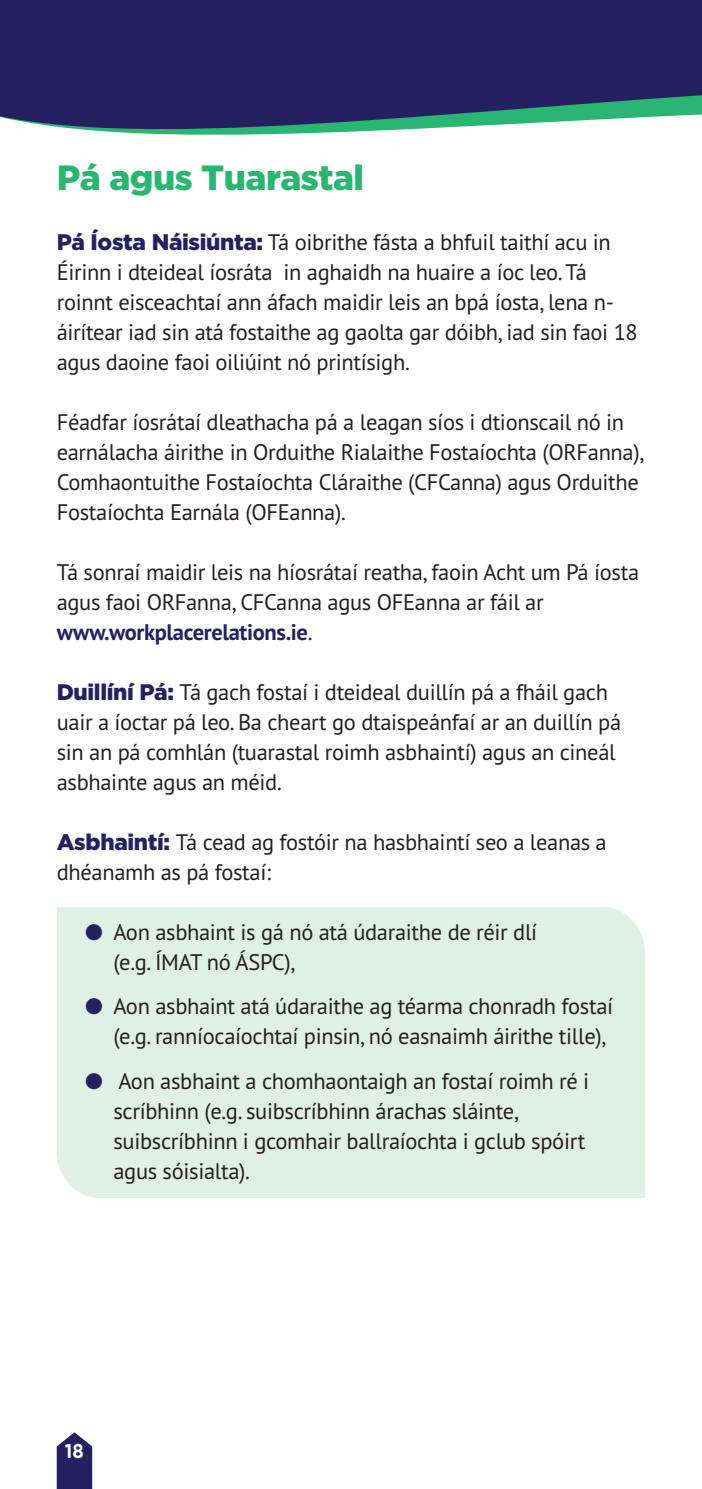
<style>
.page{position:relative;width:702px;height:1489px;background:#fff}
.page>*{position:absolute;margin:0;border:0;box-sizing:border-box;transform-origin:0 0}
.t1{font:900 35px "Gotham";letter-spacing:-.015em;color:#2bb572}
.t2{font:22.5px/30px "PT Sans";letter-spacing:-.015em;color:#231f20}
.t3{font:700 20px "Gotham";color:#fff;scale:.9 1}
.s1{font-family:"Gotham";font-weight:900;color:#252161}
.s2{font-weight:700;color:#252161}
.s3{color:#252161}
</style>
<div class="page">
<svg style="left:57px;top:1432px;width:35px;height:56px;background:#413d75"></svg>
<div style="left:0;top:0;width:702px;height:151px;background:#252161"></div>
<svg style="left:0;top:97px;width:702px;height:54px"></svg>
<div style="left:57px;top:907px;width:588px;height:290px;background:#e0f0e4"></div>
<h1 class="t1" style="left:57px;top:164px;width:309px">Pá agus Tuarastal</h1>
<p class="t2" style="left:57px;top:229px;width:582px"><span class="s1">Pá Íosta Náisiúnta:</span> Tá oibrithe fásta a bhfuil taithí acu in Éirinn i dteideal íosráta in aghaidh na huaire a íoc leo. Tá roinnt eisceachtaí ann áfach maidir leis an bpá íosta, lena n&shy;áirítear iad sin atá fostaithe ag gaolta gar dóibh, iad sin faoi 18 agus daoine faoi oiliúint nó printísigh.</p>
<p class="t2" style="left:57px;top:409px;width:589px">Féadfar íosrátaí dleathacha pá a leagan síos i dtionscail nó in earnálacha áirithe in Orduithe Rialaithe Fostaíochta (ORFanna), Comhaontuithe Fostaíochta Cláraithe (CFCanna) agus Orduithe Fostaíochta Earnála (OFEanna).</p>
<p class="t2" style="left:57px;top:559px;width:584px">Tá sonraí maidir leis na híosrátaí reatha, faoin Acht um Pá íosta agus faoi ORFanna, CFCanna agus OFEanna ar fáil ar <span class="s2">www.workplacerelations.ie</span>.</p>
<p class="t2" style="left:57px;top:679px;width:566px"><span class="s1">Duillíní Pá:</span> Tá gach fostaí i dteideal duillín pá a fháil gach uair a íoctar pá leo. Ba cheart go dtaispeánfaí ar an duillín pá sin an pá comhlán (tuarastal roimh asbhaintí) agus an cineál asbhainte agus an méid.</p>
<p class="t2" style="left:57px;top:829px;width:551px"><span class="s1">Asbhaintí:</span> Tá cead ag fostóir na hasbhaintí seo a leanas a dhéanamh as pá fostaí:</p>
<p class="t2" style="left:113px;top:919px;width:425px;text-indent:-28px"><span class="s3">●</span> Aon asbhaint is gá nó atá údaraithe de réir dlí (e.g. ÍMAT nó ÁSPC),</p>
<p class="t2" style="left:85px;top:993px;width:529px;text-align:right"><span class="s3">●</span> Aon asbhaint atá údaraithe ag téarma chonradh fostaí (e.g. ranníocaíochtaí pinsin, nó easnaimh áirithe tille),</p>
<p class="t2" style="left:113px;top:1068px;width:477px;text-indent:-28px"><span class="s3">●</span> Aon asbhaint a chomhaontaigh an fostaí roimh ré i scríbhinn (e.g. suibscríbhinn árachas sláinte, suibscríbhinn i gcomhair ballraíochta i gclub spóirt agus sóisialta).</p>
<p class="t3" style="left:65px;top:1443px;width:23px">18</p>
</div>
